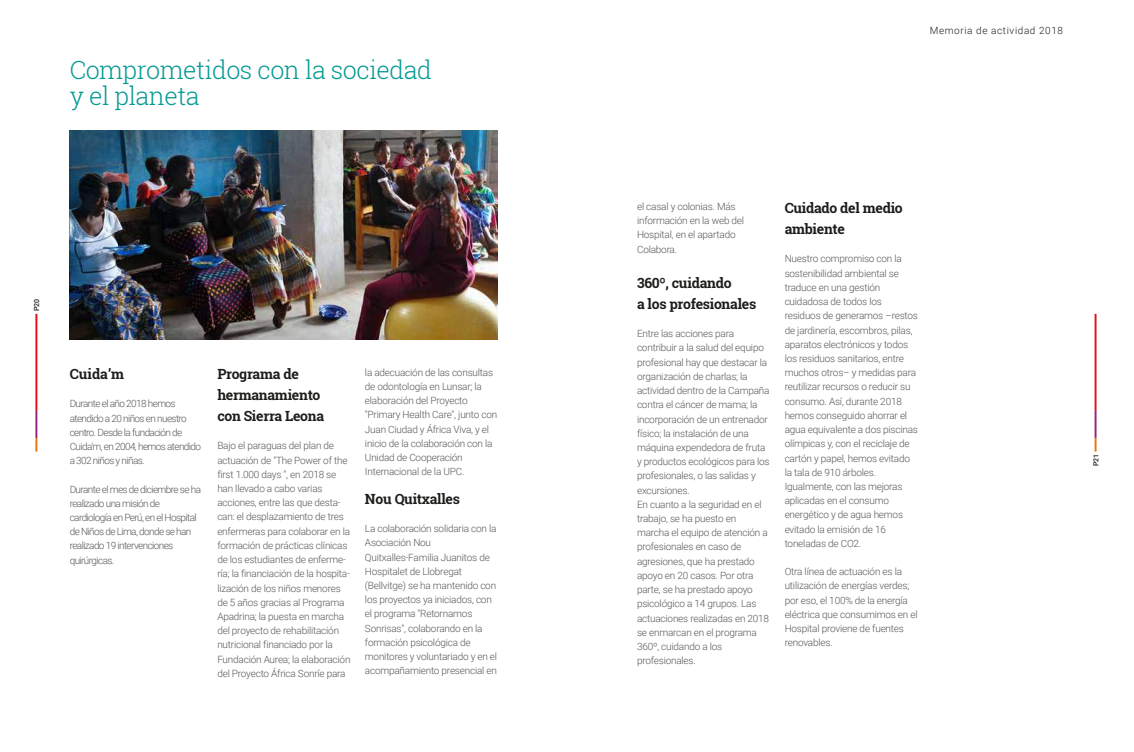
<style>
.page{position:relative;width:1134px;height:752px;background:#fff}
.page>*{position:absolute;margin:0;border:0;box-sizing:border-box;transform-origin:0 0}
.t1{font:300 25px/26.4px "Roboto Slab";letter-spacing:-.02em;color:#069a93}
.t2{font:700 14px/21px "Roboto Slab";letter-spacing:-.02em;color:#1d1d1b}
.t3{font:300 10px/14.2px "Roboto";letter-spacing:-.02em;color:#575756}
.t4{font:300 10px/14.2px "Roboto";letter-spacing:-.06em;color:#575756}
.t5{font:300 10px "Roboto";letter-spacing:.06em;color:#1d1d1b}
.t6{font:500 7px "Roboto";letter-spacing:.02em;color:#1d1d1b}
</style>
<div class="page">
<svg style="left:35px;top:313px;width:2px;height:138px"></svg>
<svg style="left:1094px;top:313px;width:2px;height:138px"></svg>
<img style="left:69px;top:130px;width:428px;height:209px">
<h1 class="t1" style="left:70px;top:56px;width:364px">Comprometidos con la sociedad y el planeta</h1>
<p class="t6" style="left:32px;top:311px;width:14px;rotate:-90deg">P20</p>
<h2 class="t2" style="left:70px;top:363px;width:56px">Cuida’m</h2>
<p class="t4" style="left:70px;top:396px;width:133px">Durante el año 2018 hemos atendido a 20 niños en nuestro centro. Desde la fundación de<br>Cuida'm, en 2004, hemos atendido a 302 niños y niñas.</p>
<p class="t4" style="left:70px;top:481px;width:133px">Durante el mes de diciembre se ha realizado una misión de cardiología en Perú, en el Hospital de Niños de Lima, donde se han realizado 19 intervenciones quirúrgicas.</p>
<h2 class="t2" style="left:217px;top:363px;width:108px">Programa de hermanamiento con Sierra Leona</h2>
<p class="t3" style="left:217px;top:438px;width:135px">Bajo el paraguas del plan de actuación de "The Power of the first 1.000 days ", en 2018 se han llevado a cabo varias acciones, entre las que desta&shy;can: el desplazamiento de tres enfermeras para colaborar en la formación de prácticas clínicas de los estudiantes de enferme&shy;ría; la financiación de la hospita&shy;lización de los niños menores de 5 años gracias al Programa<br>Apadrina; la puesta en marcha del proyecto de rehabilitación nutricional financiado por la<br>Fundación Aurea; la elaboración del Proyecto África Sonríe para</p>
<p class="t3" style="left:365px;top:364px;width:134px">la adecuación de las consultas de odontología en Lunsar; la elaboración del Proyecto "Primary Health Care", junto con<br>Juan Ciudad y África Viva, y el inicio de la colaboración con la<br>Unidad de Cooperación<br>Internacional de la UPC.</p>
<h2 class="t2" style="left:365px;top:487px;width:96px">Nou Quitxalles</h2>
<p class="t3" style="left:365px;top:520px;width:134px">La colaboración solidaria con la<br>Asociación Nou<br>Quitxalles-Familia Juanitos de<br>Hospitalet de Llobregat (Bellvitge) se ha mantenido con los proyectos ya iniciados, con el programa "Retornamos<br>Sonrisas", colaborando en la formación psicológica de monitores y voluntariado y en el acompañamiento presencial en</p>
<p class="t5" style="left:930px;top:23px;width:135px">Memoria de actividad 2018</p>
<p class="t3" style="left:637px;top:199px;width:109px">el casal y colonias. Más información en la web del<br>Hospital, en el apartado<br>Colabora.</p>
<h2 class="t2" style="left:637px;top:272px;width:121px">360º, cuidando<br>a los profesionales</h2>
<p class="t3" style="left:637px;top:326px;width:134px">Entre las acciones para contribuir a la salud del equipo profesional hay que destacar la organización de charlas; la actividad dentro de la Campaña contra el cáncer de mama; la incorporación de un entrenador físico; la instalación de una máquina expendedora de fruta y productos ecológicos para los profesionales, o las salidas y excursiones.<br>En cuanto a la seguridad en el trabajo, se ha puesto en marcha el equipo de atención a profesionales en caso de agresiones, que ha prestado apoyo en 20 casos. Por otra parte, se ha prestado apoyo psicológico a 14 grupos. Las actuaciones realizadas en 2018 se enmarcan en el programa<br>360º, cuidando a los profesionales.</p>
<h2 class="t2" style="left:785px;top:197px;width:120px">Cuidado del medio ambiente</h2>
<p class="t3" style="left:785px;top:251px;width:135px">Nuestro compromiso con la sostenibilidad ambiental se traduce en una gestión cuidadosa de todos los residuos de generamos –restos de jardinería, escombros, pilas, aparatos electrónicos y todos los residuos sanitarios, entre muchos otros– y medidas para reutilizar recursos o reducir su consumo. Así, durante 2018 hemos conseguido ahorrar el agua equivalente a dos piscinas olímpicas y, con el reciclaje de cartón y papel, hemos evitado la tala de 910 árboles.<br>Igualmente, con las mejoras aplicadas en el consumo energético y de agua hemos evitado la emisión de 16 toneladas de CO2.</p>
<p class="t3" style="left:785px;top:564px;width:134px">Otra línea de actuación es la utilización de energías verdes; por eso, el 100% de la energía eléctrica que consumimos en el<br>Hospital proviene de fuentes renovables.</p>
<p class="t6" style="left:1091px;top:466px;width:14px;rotate:-90deg">P21</p>
</div>
